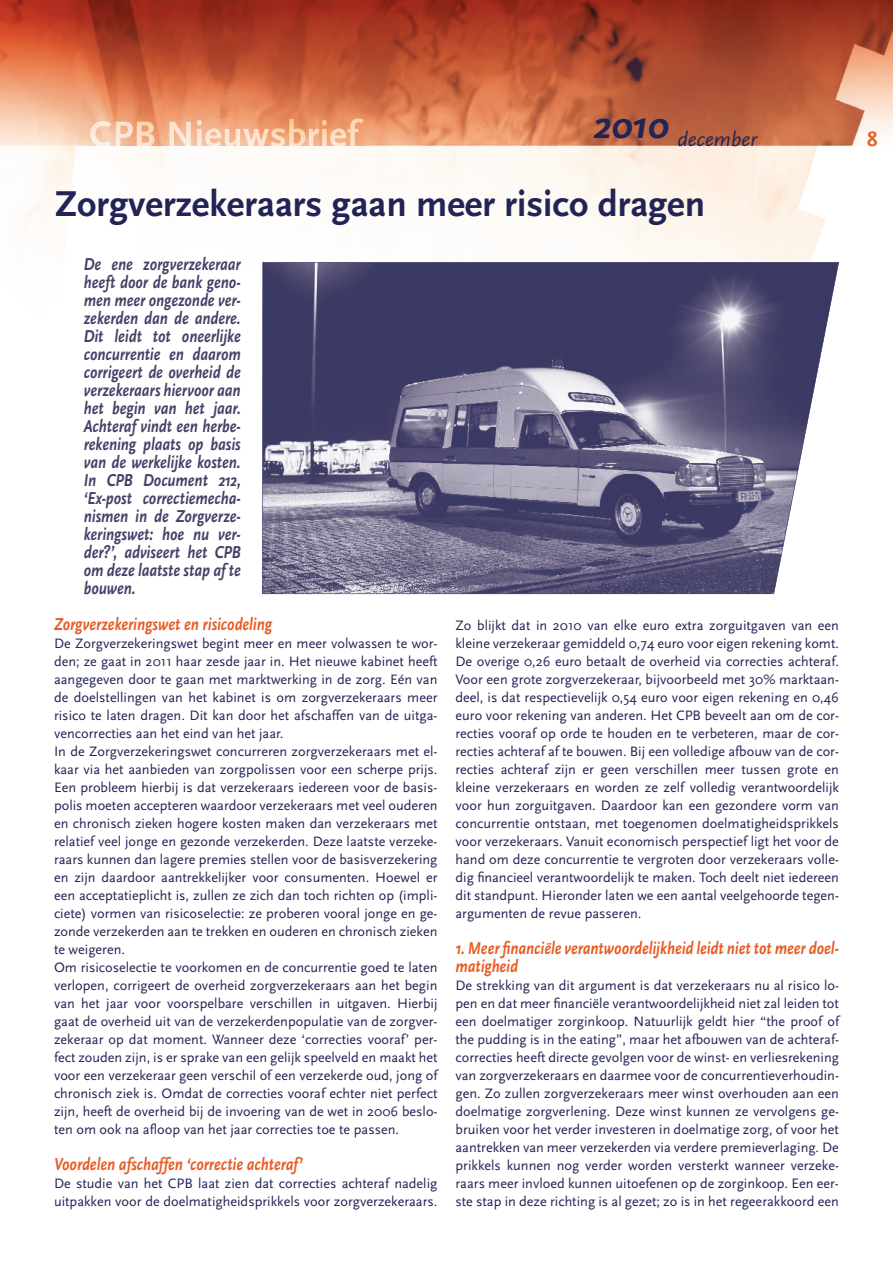
<style>
.page{position:relative;width:893px;height:1263px;background:#fff}
.page>*{position:absolute;margin:0;border:0;box-sizing:border-box;transform-origin:0 0}
.t1{font:700 37.5px "Scala Sans";color:#212454}
.t2{font:italic 21px "Scala Sans";color:#212454}
.t3{font:700 21px "Scala Sans";color:#e75c23}
.t4{font:italic 700 18px/18px "Scala Sans";color:#444168;text-align:justify;scale:.83 1}
.t5{font:italic 700 18px/18px "Scala Sans";color:#e75c23;scale:.83 1}
.t6{font:14.25px/18px "Scala Sans";color:#212454}
</style>
<div class="page">
<img style="left:0;top:0;width:893px;height:595px">
<img style="left:90px;top:146px;width:274px;height:1px">
<img style="left:90px;top:119px;width:274px;height:27px">
<svg style="left:262px;top:262px;width:577px;height:332px;background:#6a6787"></svg>
<h2 class="t2" style="left:593px;top:127px;width:165px"><sup>2010</sup> december</h2>
<h1 class="t1" style="left:55px;top:184px;width:652px">Zorgverzekeraars gaan meer risico dragen</h1>
<p class="t4" style="left:84px;top:256px;width:191px">De ene zorgverzekeraar heeft door de bank geno&shy;men meer ongezonde ver&shy;zekerden dan de andere.<br>Dit leidt tot oneerlijke concurrentie en daarom corrigeert de overheid de verzekeraars hiervoor aan het begin van het jaar.<br>Achteraf vindt een herbe&shy;rekening plaats op basis van de werkelijke kosten.<br>In CPB Document 212, ‘Ex-post correctiemecha&shy;nismen in de Zorgverze&shy;keringswet: hoe nu ver&shy;der?’, adviseert het CPB om deze laatste stap af te bouwen.</p>
<p class="t5" style="left:54px;top:616px;width:264px">Zorgverzekeringswet en risicodeling</p>
<p class="t6" style="left:54px;top:635px;width:385px">De Zorgverzekeringswet begint meer en meer volwassen te wor&shy;den; ze gaat in 2011 haar zesde jaar in. Het nieuwe kabinet heeft aangegeven door te gaan met marktwerking in de zorg. Eén van de doelstellingen van het kabinet is om zorgverzekeraars meer risico te laten dragen. Dit kan door het afschaffen van de uitga&shy;vencorrecties aan het eind van het jaar.<br>In de Zorgverzekeringswet concurreren zorgverzekeraars met el&shy;kaar via het aanbieden van zorgpolissen voor een scherpe prijs.<br>Een probleem hierbij is dat verzekeraars iedereen voor de basis&shy;polis moeten accepteren waardoor verzekeraars met veel ouderen en chronisch zieken hogere kosten maken dan verzekeraars met relatief veel jonge en gezonde verzekerden. Deze laatste verzeke&shy;raars kunnen dan lagere premies stellen voor de basisverzekering en zijn daardoor aantrekkelijker voor consumenten. Hoewel er een acceptatieplicht is, zullen ze zich dan toch richten op (impli&shy;ciete) vormen van risicoselectie: ze proberen vooral jonge en ge&shy;zonde verzekerden aan te trekken en ouderen en chronisch zieken te weigeren.<br>Om risicoselectie te voorkomen en de concurrentie goed te laten verlopen, corrigeert de overheid zorgverzekeraars aan het begin van het jaar voor voorspelbare verschillen in uitgaven. Hierbij gaat de overheid uit van de verzekerdenpopulatie van de zorgver&shy;zekeraar op dat moment. Wanneer deze ‘correcties vooraf’ per&shy;fect zouden zijn, is er sprake van een gelijk speelveld en maakt het voor een verzekeraar geen verschil of een verzekerde oud, jong of chronisch ziek is. Omdat de correcties vooraf echter niet perfect zijn, heeft de overheid bij de invoering van de wet in 2006 beslo&shy;ten om ook na afloop van het jaar correcties toe te passen.</p>
<p class="t5" style="left:54px;top:1156px;width:301px">Voordelen afschaffen ‘correctie achteraf’</p>
<p class="t6" style="left:54px;top:1175px;width:385px">De studie van het CPB laat zien dat correcties achteraf nadelig uitpakken voor de doelmatigheidsprikkels voor zorgverzekeraars.</p>
<p class="t6" style="left:455px;top:617px;width:385px;text-align:justify">Zo blijkt dat in 2010 van elke euro extra zorguitgaven van een kleine verzekeraar gemiddeld 0,74 euro voor eigen rekening komt.<br>De overige 0,26 euro betaalt de overheid via correcties achteraf.<br>Voor een grote zorgverzekeraar, bijvoorbeeld met 30% marktaan&shy;deel, is dat respectievelijk 0,54 euro voor eigen rekening en 0,46 euro voor rekening van anderen. Het CPB beveelt aan om de cor&shy;recties vooraf op orde te houden en te verbeteren, maar de cor&shy;recties achteraf af te bouwen. Bij een volledige afbouw van de cor&shy;recties achteraf zijn er geen verschillen meer tussen grote en kleine verzekeraars en worden ze zelf volledig verantwoordelijk voor hun zorguitgaven. Daardoor kan een gezondere vorm van concurrentie ontstaan, met toegenomen doelmatigheidsprikkels voor verzekeraars. Vanuit economisch perspectief ligt het voor de hand om deze concurrentie te vergroten door verzekeraars volle&shy;dig financieel verantwoordelijk te maken. Toch deelt niet iedereen dit standpunt. Hieronder laten we een aantal veelgehoorde tegen&shy;argumenten de revue passeren.</p>
<p class="t5" style="left:455px;top:940px;width:463px">1. Meer financiële verantwoordelijkheid leidt niet tot meer doel&shy;matigheid</p>
<p class="t6" style="left:455px;top:977px;width:385px;text-align:justify">De strekking van dit argument is dat verzekeraars nu al risico lo&shy;pen en dat meer financiële verantwoordelijkheid niet zal leiden tot een doelmatiger zorginkoop. Natuurlijk geldt hier “the proof of the pudding is in the eating”, maar het afbouwen van de achteraf&shy;correcties heeft directe gevolgen voor de winst- en verliesrekening van zorgverzekeraars en daarmee voor de concurrentieverhoudin&shy;gen. Zo zullen zorgverzekeraars meer winst overhouden aan een doelmatige zorgverlening. Deze winst kunnen ze vervolgens ge&shy;bruiken voor het verder investeren in doelmatige zorg, of voor het aantrekken van meer verzekerden via verdere premieverlaging. De prikkels kunnen nog verder worden versterkt wanneer verzeke&shy;raars meer invloed kunnen uitoefenen op de zorginkoop. Een eer&shy;ste stap in deze richting is al gezet; zo is in het regeerakkoord een</p>
<h2 class="t3" style="left:867px;top:128px;width:12px">8</h2>
</div>
